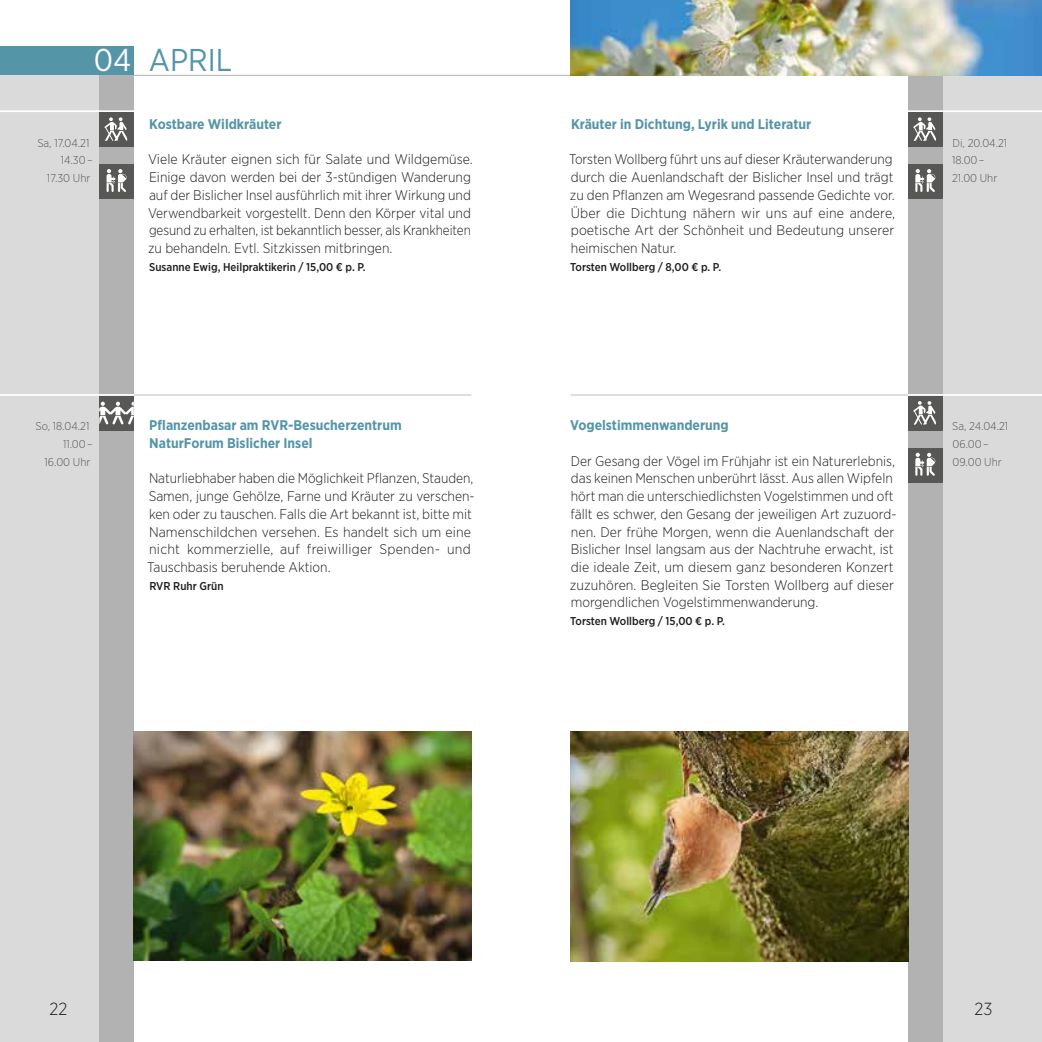
<style>
.page{position:relative;width:1042px;height:1042px;background:#fff}
.page>*{position:absolute;margin:0;border:0;box-sizing:border-box;transform-origin:0 0}
.t1{font:31.5px "Gotham Narrow";color:#5595a8}
.t2{font:300 17.5px "Gotham Narrow";color:#1d1d1b}
.t3{font:300 14px/17.7px "Gotham Narrow";color:#1d1d1b}
.t4{font:700 14px/17.7px "Gotham Narrow";color:#5595a8}
.t5{font:500 11.38px "Gotham Narrow";color:#1d1d1b}
.t6{font:300 11.38px/17.7px "Gotham Narrow";color:#575756;text-align:right}
.s1{color:#fff}
</style>
<div class="page">
<hr style="left:0;top:75px;width:1042px;height:1px;background:#b3b2b2">
<div style="left:943px;top:76px;width:99px;height:966px;background:#dadada"></div>
<div style="left:0;top:46px;width:134px;height:30px;background:#5595a8"></div>
<div style="left:0;top:76px;width:134px;height:966px;background:#dadada"></div>
<div style="left:99px;top:76px;width:35px;height:966px;background:#b3b2b2"></div>
<div style="left:908px;top:76px;width:35px;height:966px;background:#b3b2b2"></div>
<hr style="left:0;top:110px;width:134px;height:2px;background:#fff">
<hr style="left:908px;top:110px;width:134px;height:2px;background:#fff">
<hr style="left:134px;top:394px;width:337px;height:2px;background:#dadada">
<hr style="left:0;top:394px;width:134px;height:2px;background:#fff">
<hr style="left:570px;top:394px;width:338px;height:2px;background:#dadada">
<hr style="left:908px;top:394px;width:134px;height:2px;background:#fff">
<div style="left:99px;top:164px;width:35px;height:35px;background:#575756"></div>
<svg style="left:107px;top:169px;width:19px;height:23px"></svg>
<div style="left:99px;top:112px;width:35px;height:35px;background:#575756"></div>
<svg style="left:104px;top:117px;width:23px;height:24px"></svg>
<div style="left:908px;top:164px;width:35px;height:35px;background:#575756"></div>
<svg style="left:915px;top:169px;width:20px;height:23px"></svg>
<div style="left:908px;top:112px;width:35px;height:35px;background:#575756"></div>
<svg style="left:913px;top:117px;width:23px;height:24px"></svg>
<div style="left:908px;top:448px;width:35px;height:35px;background:#575756"></div>
<svg style="left:915px;top:453px;width:20px;height:23px"></svg>
<div style="left:908px;top:396px;width:35px;height:34px;background:#575756"></div>
<svg style="left:913px;top:401px;width:23px;height:24px"></svg>
<img style="left:570px;top:731px;width:338px;height:231px">
<img style="left:570px;top:0;width:472px;height:76px">
<img style="left:134px;top:731px;width:337px;height:229px">
<div style="left:99px;top:396px;width:35px;height:34px;background:#575756"></div>
<svg style="left:99px;top:402px;width:35px;height:22px"></svg>
<h1 class="t1" style="left:94px;top:41px;width:140px"><span class="s1">04</span> APRIL</h1>
<p class="t6" style="left:37px;top:134px;width:57px">Sa, 17.04.21<br>14.30 –<br>17.30 Uhr</p>
<p class="t4" style="left:149px;top:115px;width:134px">Kostbare Wildkräuter</p>
<p class="t3" style="left:148px;top:150px;width:326px">Viele Kräuter eignen sich für Salate und Wildgemüse.<br>Einige davon werden bei der 3-stündigen Wanderung auf der Bislicher Insel ausführlich mit ihrer Wirkung und Verwendbarkeit vorgestellt. Denn den Körper vital und gesund zu erhalten, ist bekanntlich besser, als Krankheiten zu behandeln. Evtl. Sitzkissen mitbringen.</p>
<p class="t5" style="left:149px;top:259px;width:218px">Susanne Ewig, Heilpraktikerin / 15,00 € p. P.</p>
<p class="t4" style="left:571px;top:115px;width:242px">Kräuter in Dichtung, Lyrik und Literatur</p>
<p class="t3" style="left:569px;top:150px;width:328px">Torsten Wollberg führt uns auf dieser Kräuterwanderung durch die Auenlandschaft der Bislicher Insel und trägt zu den Pflanzen am Wegesrand passende Gedichte vor.<br>Über die Dichtung nähern wir uns auf eine andere, poetische Art der Schönheit und Bedeutung unserer heimischen Natur.</p>
<p class="t5" style="left:570px;top:259px;width:152px">Torsten Wollberg / 8,00 € p. P.</p>
<p class="t6" style="left:952px;top:134px;width:57px;text-align:left">Di, 20.04.21<br>18.00 –<br>21.00 Uhr</p>
<p class="t6" style="left:36px;top:417px;width:59px">So, 18.04.21<br>11.00 –<br>16.00 Uhr</p>
<p class="t4" style="left:149px;top:416px;width:254px">Pflanzenbasar am RVR-Besucherzentrum<br>NaturForum Bislicher Insel</p>
<p class="t3" style="left:147px;top:469px;width:329px">Naturliebhaber haben die Möglichkeit Pflanzen, Stauden, Samen, junge Gehölze, Farne und Kräuter zu verschen&shy;ken oder zu tauschen. Falls die Art bekannt ist, bitte mit Namenschildchen versehen. Es handelt sich um eine nicht kommerzielle, auf freiwilliger Spenden- und Tauschbasis beruhende Aktion.</p>
<p class="t5" style="left:149px;top:578px;width:76px">RVR Ruhr Grün</p>
<p class="t4" style="left:570px;top:416px;width:160px">Vogelstimmenwanderung</p>
<p class="t3" style="left:570px;top:451px;width:328px">Der Gesang der Vögel im Frühjahr ist ein Naturerlebnis, das keinen Menschen unberührt lässt. Aus allen Wipfeln hört man die unterschiedlichsten Vogelstimmen und oft fällt es schwer, den Gesang der jeweiligen Art zuzuord&shy;nen. Der frühe Morgen, wenn die Auenlandschaft der Bislicher Insel langsam aus der Nachtruhe erwacht, ist die ideale Zeit, um diesem ganz besonderen Konzert zuzuhören. Begleiten Sie Torsten Wollberg auf dieser morgendlichen Vogelstimmenwanderung.</p>
<p class="t5" style="left:570px;top:614px;width:156px">Torsten Wollberg / 15,00 € p. P.</p>
<p class="t6" style="left:952px;top:417px;width:57px;text-align:left">Sa, 24.04.21<br>06.00 –<br>09.00 Uhr</p>
<p class="t2" style="left:50px;top:998px;width:19px">22</p>
<p class="t2" style="left:974px;top:998px;width:19px">23</p>
</div>
